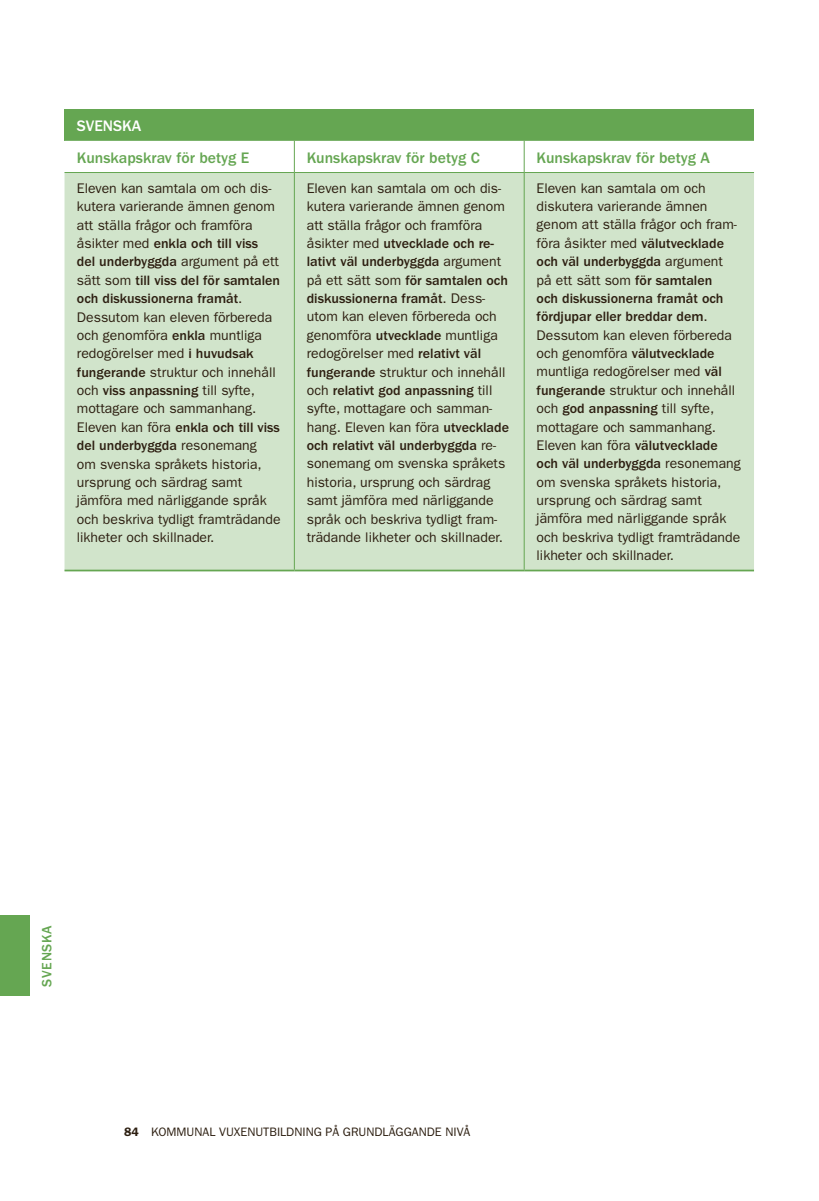
<style>
.page{position:relative;width:819px;height:1201px;background:#fff}
.page>*{position:absolute;margin:0;border:0;box-sizing:border-box;transform-origin:0 0}
.t1{font:500 15.75px "Franklin Gothic LT";color:#65a652}
.t2{font:500 15.75px "Franklin Gothic LT";color:#fff}
.t3{font:14px/18.4px "Franklin Gothic LT";color:#2d1f11}
.t4{font:500 14px "Franklin Gothic LT";color:#65a652}
.t5{font:12.25px "Franklin Gothic LT";color:#2d1f11}
.s1{font-weight:500}
.s2{font-weight:600}
</style>
<div class="page">
<div style="left:64px;top:109px;width:690px;height:32px;background:#65a652"></div>
<div style="left:64px;top:173px;width:690px;height:396px;background:#d1e4cb"></div>
<hr style="left:64px;top:172px;width:230px;height:1px;background:#65a652">
<hr style="left:294px;top:141px;width:1px;height:31px;background:#65a652">
<hr style="left:294px;top:172px;width:230px;height:1px;background:#65a652">
<hr style="left:524px;top:141px;width:1px;height:31px;background:#65a652">
<hr style="left:524px;top:172px;width:230px;height:1px;background:#65a652">
<hr style="left:294px;top:173px;width:1px;height:396px;background:#65a652">
<hr style="left:524px;top:173px;width:1px;height:396px;background:#65a652">
<hr style="left:64px;top:569px;width:230px;height:2px;background:#65a652">
<hr style="left:294px;top:569px;width:230px;height:2px;background:#65a652">
<hr style="left:524px;top:569px;width:230px;height:2px;background:#65a652">
<div style="left:0;top:915px;width:30px;height:81px;background:#65a652"></div>
<p class="t2" style="left:77px;top:117px;width:56px">svenska</p>
<p class="t1" style="left:77px;top:148px;width:174px">Kunskapskrav för betyg E</p>
<p class="t1" style="left:307px;top:148px;width:175px">Kunskapskrav för betyg C</p>
<p class="t1" style="left:536px;top:148px;width:175px">Kunskapskrav för betyg A</p>
<p class="t3" style="left:77px;top:179px;width:205px">Eleven kan samtala om och dis&shy;kutera varierande ämnen genom att ställa frågor och framföra åsikter med <span class="s1">enkla och till viss<br>del underbyggda</span> argument på ett sätt som <span class="s1">till viss del för samtalen och diskussionerna framåt</span>.<br>Dessutom kan eleven förbereda och genomföra <span class="s1">enkla</span> muntliga redogörelser med <span class="s1">i huvudsak fungerande</span> struktur och innehåll och <span class="s1">viss anpassning</span> till syfte, mottagare och sammanhang.<br>Eleven kan föra <span class="s1">enkla och till viss del underbyggda</span> resonemang<br>om svenska språkets historia, ursprung och särdrag samt jämföra med närliggande språk och beskriva tydligt framträdande likheter och skillnader.</p>
<p class="t3" style="left:307px;top:179px;width:204px">Eleven kan samtala om och dis&shy;kutera varierande ämnen genom att ställa frågor och framföra åsikter med <span class="s1">utvecklade och re&shy;lativt väl underbyggda</span> argument på ett sätt som <span class="s1">för samtalen och diskussionerna framåt</span>. Dess&shy;utom kan eleven förbereda och genomföra <span class="s1">utvecklade</span> muntliga redogörelser med <span class="s1">relativt väl fungerande</span> struktur och innehåll och <span class="s1">relativt god anpassning</span> till syfte, mottagare och samman&shy;hang. Eleven kan föra <span class="s1">utvecklade och relativt väl underbyggda</span> re&shy;sonemang om svenska språkets historia, ursprung och särdrag samt jämföra med närliggande språk och beskriva tydligt fram&shy;trädande likheter och skillnader.</p>
<p class="t3" style="left:536px;top:179px;width:206px">Eleven kan samtala om och diskutera varierande ämnen genom att ställa frågor och fram&shy;föra åsikter med <span class="s1">välutvecklade och väl underbyggda</span> argument på ett sätt som <span class="s1">för samtalen<br>och diskussionerna framåt och fördjupar eller breddar dem</span>.<br>Dessutom kan eleven förbereda och genomföra <span class="s1">välutvecklade </span>muntliga redogörelser med <span class="s1">väl fungerande</span> struktur och innehåll och <span class="s1">god anpassning</span> till syfte, mottagare och sammanhang.<br>Eleven kan föra <span class="s1">välutvecklade och väl underbyggda</span> resonemang om svenska språkets historia, ursprung och särdrag samt jämföra med närliggande språk och beskriva tydligt framträdande likheter och skillnader.</p>
<p class="t4" style="left:39px;top:986px;width:62px;rotate:-90deg">Svenska</p>
<p class="t5" style="left:124px;top:1125px;width:348px"><span class="s2">84</span> Komm unal vuxenutbildning på grundläggande nivå</p>
</div>
